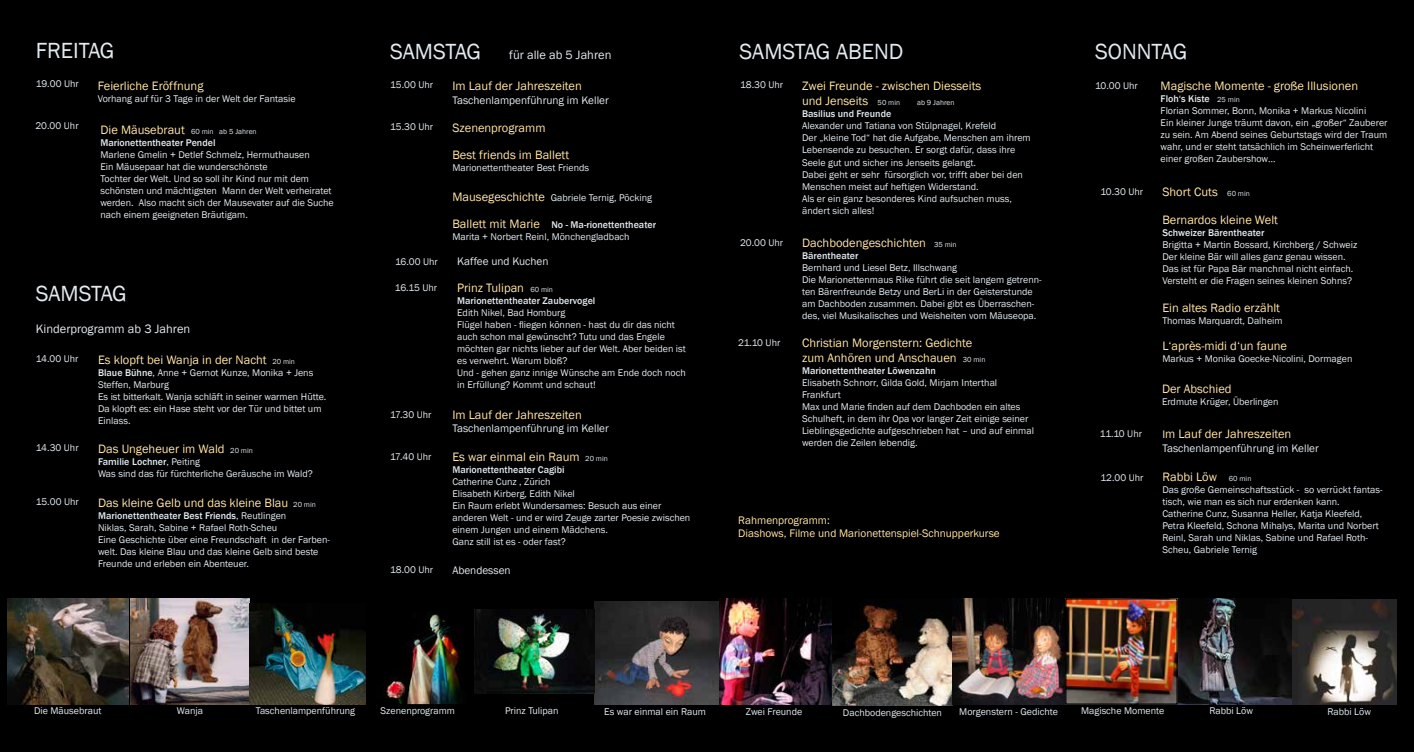
<style>
.page{position:relative;width:1414px;height:752px;background:#fff}
.page>*{position:absolute;margin:0;border:0;box-sizing:border-box;transform-origin:0 0}
.t1{font:22.5px "Franklin Gothic";color:#e2eaf0}
.t2{font:12.5px/15px "Franklin Gothic";color:#ffe4a5}
.t3{font:12.5px "Franklin Gothic";color:#e2eaf0}
.t4{font:11.25px "Franklin Gothic";color:#e2eaf0}
.t5{font:11.25px/12.5px "Franklin Gothic";color:#ffe4a5}
.t6{font:10px/12px "Franklin Gothic";color:#e2eaf0}
.t7{font:500 10px "Franklin Gothic";color:#e2eaf0}
.t8{font:7.5px "Franklin Gothic";color:#e2eaf0}
.s1{font-size:12.5px;color:#ffe4a5}
.s2{font-size:7.5px;color:#e2eaf0}
.s3{font-weight:500}
.s4{font-size:7.5px}
.s5{font-size:11.25px;color:#e2eaf0}
</style>
<div class="page">
<div style="left:0;top:0;width:1414px;height:751px;background:#000"></div>
<img style="left:7px;top:598px;width:121px;height:105px">
<img style="left:130px;top:598px;width:119px;height:105px">
<img style="left:594px;top:601px;width:125px;height:102px">
<img style="left:383px;top:612px;width:78px;height:91px">
<img style="left:474px;top:609px;width:120px;height:84px">
<img style="left:249px;top:603px;width:116px;height:100px">
<img style="left:719px;top:598px;width:677px;height:106px">
<div style="left:1065px;top:598px;width:113px;height:106px;border:1px solid #000"></div>
<h1 class="t1" style="left:36px;top:37px;width:80px">FREITAG</h1>
<h1 class="t1" style="left:390px;top:37px;width:93px">SAMSTAG</h1>
<p class="t3" style="left:509px;top:47px;width:104px">für alle ab 5 Jahren</p>
<h1 class="t1" style="left:739px;top:37px;width:165px">SAMSTAG ABEND</h1>
<h1 class="t1" style="left:1095px;top:37px;width:94px">SONNTAG</h1>
<p class="t6" style="left:36px;top:78px;width:45px">19.00 Uhr</p>
<p class="t6" style="left:35px;top:120px;width:45px">20.00 Uhr</p>
<p class="t2" style="left:98px;top:78px;width:107px">Feierliche Eröffnung</p>
<p class="t6" style="left:98px;top:93px;width:199px">Vorhang auf für 3 Tage in der Welt der Fantasie</p>
<p class="t8" style="left:100px;top:127px;width:158px"><span class="s1">Die Mäusebraut</span> 60 min ab 5 Jahren</p>
<p class="t7" style="left:100px;top:136px;width:117px">Marionettentheater Pendel</p>
<p class="t6" style="left:100px;top:149px;width:235px">Marlene Gmelin + Detlef Schmelz, Hermuthausen<br>Ein Mäusepaar hat die wunderschönste<br>Tochter der Welt. Und so soll ihr Kind nur mit dem schönsten und mächtigsten Mann der Welt verheiratet werden. Also macht sich der Mausevater auf die Suche nach einem geeigneten Bräutigam.</p>
<h1 class="t1" style="left:36px;top:279px;width:93px">SAMSTAG</h1>
<p class="t3" style="left:36px;top:320px;width:156px">Kinderprogramm ab 3 Jahren</p>
<p class="t6" style="left:36px;top:352px;width:44px">14.00 Uhr</p>
<p class="t2" style="left:98px;top:352px;width:198px">Es klopft bei Wanja in der Nacht <span class="s2">20 min</span></p>
<p class="t6" style="left:98px;top:366px;width:230px"><span class="s3">Blaue Bühne</span>, Anne + Gernot Kunze, Monika + Jens Steffen, Marburg<br>Es ist bitterkalt. Wanja schläft in seiner warmen Hütte.<br>Da klopft es: ein Hase steht vor der Tür und bittet um Einlass.</p>
<p class="t6" style="left:36px;top:442px;width:44px">14.30 Uhr</p>
<p class="t2" style="left:98px;top:441px;width:156px">Das Ungeheuer im Wald <span class="s2">20 min</span></p>
<p class="t6" style="left:98px;top:456px;width:216px"><span class="s3">Familie Lochner</span>, Peiting<br>Was sind das für fürchterliche Geräusche im Wald?</p>
<p class="t6" style="left:36px;top:496px;width:45px">15.00 Uhr</p>
<p class="t2" style="left:98px;top:495px;width:219px">Das kleine Gelb und das kleine Blau <span class="s2">20 min</span></p>
<p class="t6" style="left:98px;top:509px;width:233px"><span class="s3">Marionettentheater Best Friends</span>, Reutlingen<br>Niklas, Sarah, Sabine + Rafael Roth-Scheu<br>Eine Geschichte über eine Freundschaft in der Farben&shy;welt. Das kleine Blau und das kleine Gelb sind beste Freunde und erleben ein Abenteuer.</p>
<p class="t6" style="left:390px;top:79px;width:45px">15.00 Uhr</p>
<p class="t6" style="left:390px;top:121px;width:45px">15.30 Uhr</p>
<p class="t6" style="left:395px;top:255px;width:44px">16.00 Uhr</p>
<p class="t6" style="left:395px;top:282px;width:44px">16.15 Uhr</p>
<p class="t6" style="left:390px;top:408px;width:43px">17.30 Uhr</p>
<p class="t6" style="left:390px;top:450px;width:43px">17.40 Uhr</p>
<p class="t6" style="left:740px;top:79px;width:45px">18.30 Uhr</p>
<p class="t2" style="left:452px;top:79px;width:131px">Im Lauf der Jahreszeiten</p>
<p class="t4" style="left:452px;top:93px;width:158px">Taschenlampenführung im Keller</p>
<p class="t2" style="left:1160px;top:79px;width:199px">Magische Momente - große Illusionen</p>
<p class="t6" style="left:1160px;top:93px;width:228px"><span class="s3">Floh‘s Kiste</span> <span class="s4">25 min<br></span>Florian Sommer, Bonn, Monika + Markus Nicolini<br>Ein kleiner Junge träumt davon, ein „großer“ Zauberer zu sein. Am Abend seines Geburtstags wird der Traum wahr, und er steht tatsächlich im Scheinwerferlicht einer großen Zaubershow…</p>
<p class="t2" style="left:1162px;top:184px;width:89px">Short Cuts <span class="s2">60 min</span></p>
<p class="t2" style="left:1162px;top:213px;width:117px">Bernardos kleine Welt</p>
<p class="t7" style="left:1162px;top:227px;width:104px">Schweizer Bärentheater</p>
<p class="t6" style="left:1162px;top:239px;width:196px">Brigitta + Martin Bossard, Kirchberg / Schweiz Der kleine Bär will alles ganz genau wissen.<br>Das ist für Papa Bär manchmal nicht einfach.<br>Versteht er die Fragen seines kleinen Sohns?</p>
<p class="t6" style="left:1095px;top:79px;width:44px">10.00 Uhr</p>
<p class="t2" style="left:802px;top:79px;width:181px">Zwei Freunde - zwischen Diesseits und Jenseits <span class="s2">50 min</span></p>
<p class="t8" style="left:917px;top:98px;width:39px">ab 9 Jahren</p>
<p class="t7" style="left:802px;top:108px;width:91px">Basilius und Freunde</p>
<p class="t6" style="left:802px;top:120px;width:230px">Alexander und Tatiana von Stülpnagel, Krefeld<br>Der „kleine Tod“ hat die Aufgabe, Menschen am ihrem Lebensende zu besuchen. Er sorgt dafür, dass ihre Seele gut und sicher ins Jenseits gelangt.<br>Dabei geht er sehr fürsorglich vor, trifft aber bei den Menschen meist auf heftigen Widerstand.<br>Als er ein ganz besonderes Kind aufsuchen muss, ändert sich alles!</p>
<p class="t2" style="left:452px;top:114px;width:118px;line-height:27px">Szenenprogramm<br>Best friends im Ballett</p>
<p class="t6" style="left:452px;top:162px;width:138px">Marionettentheater Best Friends</p>
<p class="t6" style="left:452px;top:192px;width:201px"><span class="s1">Mausegeschichte</span> Gabriele Ternig, Pöcking</p>
<p class="t6" style="left:452px;top:219px;width:205px"><span class="s1">Ballett mit Marie</span> <span class="s3">No - Ma-rionettentheater<br></span>Marita + Norbert Reinl, Mönchengladbach</p>
<p class="t6" style="left:1100px;top:185px;width:44px">10.30 Uhr</p>
<p class="t2" style="left:802px;top:235px;width:156px">Dachbodengeschichten <span class="s2">35 min</span></p>
<p class="t7" style="left:802px;top:249px;width:58px">Bärentheater</p>
<p class="t6" style="left:802px;top:261px;width:241px">Bernhard und Liesel Betz, Illschwang<br>Die Marionettenmaus Rike führt die seit langem getrenn&shy;ten Bärenfreunde Betzy und BerLi in der Geisterstunde am Dachboden zusammen. Dabei gibt es Überraschen&shy;des, viel Musikalisches und Weisheiten vom Mäuseopa.</p>
<p class="t6" style="left:740px;top:237px;width:45px">20.00 Uhr</p>
<p class="t4" style="left:457px;top:254px;width:93px">Kaffee und Kuchen</p>
<p class="t2" style="left:457px;top:280px;width:97px">Prinz Tulipan <span class="s2">60 min</span></p>
<p class="t7" style="left:457px;top:294px;width:140px">Marionettentheater Zaubervogel</p>
<p class="t6" style="left:457px;top:306px;width:230px">Edith Nikel, Bad Homburg<br>Flügel haben - fliegen können - hast du dir das nicht auch schon mal gewünscht? Tutu und das Engele möchten gar nichts lieber auf der Welt. Aber beiden ist es verwehrt. Warum bloß?<br>Und - gehen ganz innige Wünsche am Ende doch noch in Erfüllung? Kommt und schaut!</p>
<p class="t2" style="left:1162px;top:300px;width:119px">Ein altes Radio erzählt</p>
<p class="t6" style="left:1162px;top:315px;width:122px">Thomas Marquardt, Dalheim</p>
<p class="t2" style="left:1162px;top:338px;width:126px">L‘après-midi d‘un faune</p>
<p class="t6" style="left:1162px;top:353px;width:192px">Markus + Monika Goecke-Nicolini, Dormagen</p>
<p class="t2" style="left:1162px;top:381px;width:71px">Der Abschied</p>
<p class="t6" style="left:1162px;top:396px;width:118px">Erdmute Krüger, Überlingen</p>
<p class="t2" style="left:802px;top:335px;width:185px">Christian Morgenstern: Gedichte zum Anhören und Anschauen <span class="s2">30 min</span></p>
<p class="t7" style="left:802px;top:364px;width:135px">Marionettentheater Löwenzahn</p>
<p class="t6" style="left:802px;top:377px;width:233px">Elisabeth Schnorr, Gilda Gold, Mirjam Interthal Frankfurt<br>Max und Marie finden auf dem Dachboden ein altes Schulheft, in dem ihr Opa vor langer Zeit einige seiner Lieblingsgedichte aufgeschrieben hat – und auf einmal werden die Zeilen lebendig.</p>
<p class="t6" style="left:738px;top:337px;width:44px">21.10 Uhr</p>
<p class="t2" style="left:452px;top:407px;width:131px">Im Lauf der Jahreszeiten</p>
<p class="t4" style="left:452px;top:421px;width:158px">Taschenlampenführung im Keller</p>
<p class="t2" style="left:1162px;top:426px;width:131px"><span class="s5">I</span>m Lauf der Jahreszeiten</p>
<p class="t4" style="left:1162px;top:440px;width:158px">Taschenlampenführung im Keller</p>
<p class="t6" style="left:1100px;top:428px;width:44px">11.10 Uhr</p>
<p class="t6" style="left:1100px;top:471px;width:45px">12.00 Uhr</p>
<p class="t2" style="left:452px;top:449px;width:157px">Es war einmal ein Raum <span class="s2">20 min</span></p>
<p class="t7" style="left:452px;top:463px;width:114px">Marionettentheater Cagibi</p>
<p class="t6" style="left:452px;top:475px;width:239px">Catherine Cunz , Zürich<br>Elisabeth Kirberg, Edith Nikel<br>Ein Raum erlebt Wundersames: Besuch aus einer anderen Welt - und er wird Zeuge zarter Poesie zwischen einem Jungen und einem Mädchens.<br>Ganz still ist es - oder fast?</p>
<p class="t2" style="left:1162px;top:469px;width:91px">Rabbi Löw <span class="s2">60 min</span></p>
<p class="t6" style="left:1162px;top:484px;width:222px">Das große Gemeinschaftsstück - so verrückt fantas&shy;tisch, wie man es sich nur erdenken kann.<br>Catherine Cunz, Susanna Heller, Katja Kleefeld, Petra Kleefeld, Schona Mihalys, Marita und Norbert Reinl, Sarah und Niklas, Sabine und Rafael Roth-Scheu, Gabriele Ternig</p>
<p class="t5" style="left:738px;top:514px;width:263px">Rahmenprogramm:<br>Diashows, Filme und Marionettenspiel-Schnupperkurse</p>
<p class="t6" style="left:390px;top:563px;width:45px">18.00 Uhr</p>
<p class="t4" style="left:452px;top:562px;width:60px">Abendessen</p>
<p class="t6" style="left:34px;top:704px;width:69px">Die Mäusebraut</p>
<p class="t6" style="left:177px;top:704px;width:28px">Wanja</p>
<p class="t6" style="left:256px;top:704px;width:101px">Taschenlampenführung</p>
<p class="t6" style="left:381px;top:704px;width:76px">Szenenprogramm</p>
<p class="t6" style="left:505px;top:704px;width:55px">Prinz Tulipan</p>
<p class="t6" style="left:604px;top:705px;width:103px">Es war einmal ein Raum</p>
<p class="t6" style="left:746px;top:705px;width:58px">Zwei Freunde</p>
<p class="t6" style="left:843px;top:706px;width:101px">Dachbodengeschichten</p>
<p class="t6" style="left:959px;top:705px;width:100px">Morgenstern - Gedichte</p>
<p class="t6" style="left:1081px;top:704px;width:85px">Magische Momente</p>
<p class="t6" style="left:1209px;top:704px;width:45px">Rabbi Löw</p>
<p class="t6" style="left:1327px;top:705px;width:45px">Rabbi Löw</p>
</div>
